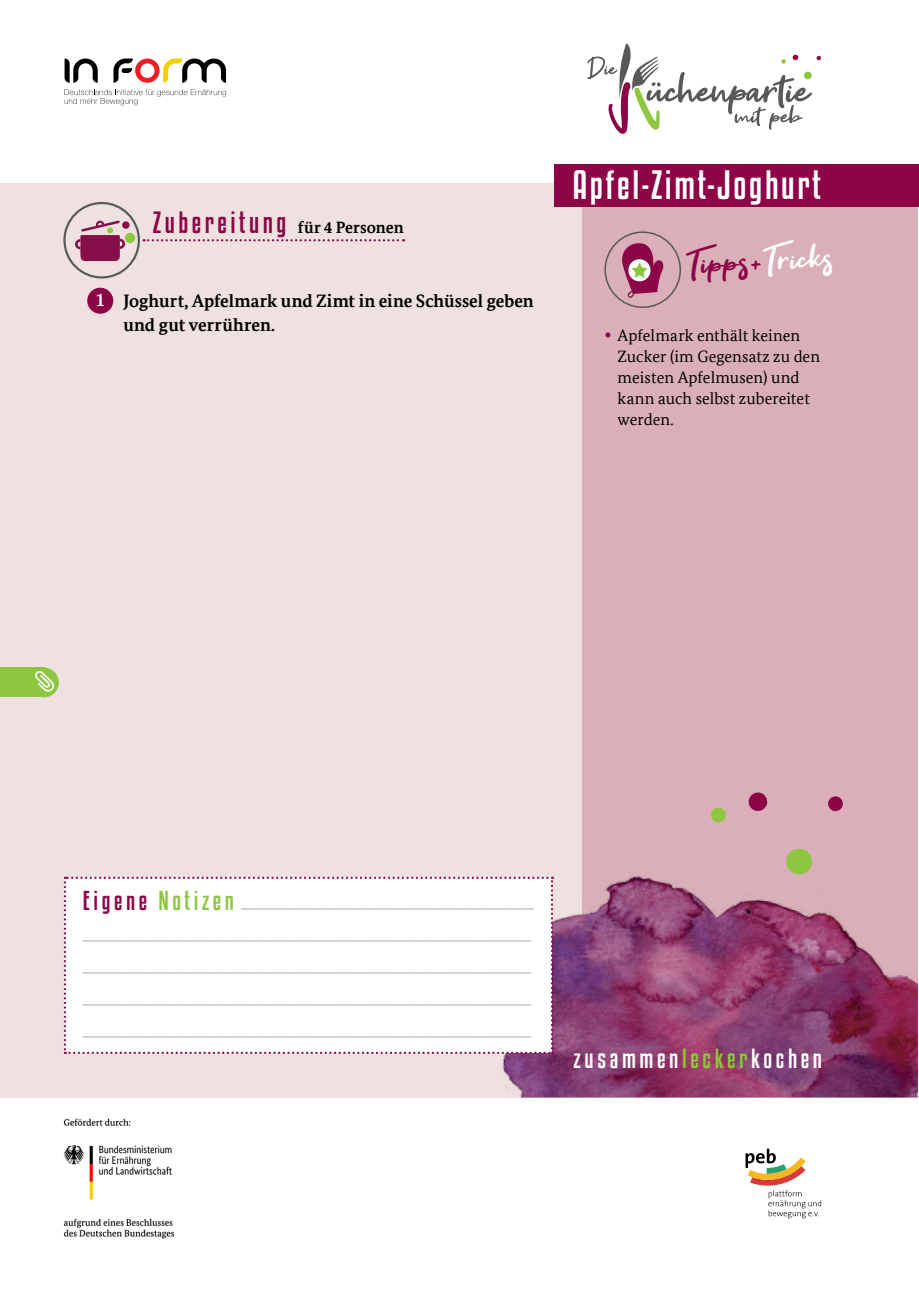
<style>
.page{position:relative;width:919px;height:1289px;background:#fff}
.page>*{position:absolute;margin:0;border:0;box-sizing:border-box;transform-origin:0 0}
.t1{font:46.5px "Get Show";color:#8c0647}
.t2{font:36px "Kenyan Coffee Rg";letter-spacing:.075em;color:#fff}
.t3{font:24.3px "Kenyan Coffee Rg";letter-spacing:.15em;color:#fff}
.t4{font:24px "Kenyan Coffee Rg";letter-spacing:.15em;color:#8dc63f}
.t5{font:19.5px "Minion Pro";color:#a7a9ac}
.t6{font:700 18px/24px "Bundes Serif Office";color:#000}
.t7{font:700 18px "Bundes Serif Office";color:#fff}
.t8{font:16.5px/21px "Bundes Serif Office";color:#000}
.t9{font:700 16.5px "Bundes Serif Office";color:#000}
.s1{font-family:"Kenyan Coffee Rg";font-weight:400;font-size:27px;color:#8c0647}
.s2{color:#fff}
.s3{font-style:italic;font-size:24px;color:#8c0647}
.s4{color:#8c0647}
.s5{color:#8dc63f}
</style>
<div class="page">
<div style="left:0;top:183px;width:906px;height:914px;background:#efe1e0"></div>
<div style="left:582px;top:183px;width:335px;height:910px;background:#daafb9"></div>
<img style="left:489px;top:876px;width:428px;height:221px">
<div style="left:64px;top:876px;width:489px;height:177px;background:#fff"></div>
<svg style="left:748px;top:792px;width:20px;height:19px"></svg>
<svg style="left:786px;top:848px;width:26px;height:27px"></svg>
<svg style="left:711px;top:807px;width:15px;height:16px"></svg>
<svg style="left:828px;top:796px;width:14px;height:16px"></svg>
<svg style="left:635px;top:875px;width:119px;height:23px"></svg>
<div style="left:604px;top:231px;width:77px;height:77px;border:2px solid #58595b;border-radius:50%"></div>
<svg style="left:622px;top:243px;width:44px;height:55px"></svg>
<div style="left:554px;top:164px;width:364px;height:43px;background:#8c0647"></div>
<svg style="left:113px;top:59px;width:113px;height:24px"></svg>
<svg style="left:65px;top:59px;width:33px;height:24px"></svg>
<svg style="left:64px;top:89px;width:162px;height:16px"></svg>
<svg style="left:587px;top:44px;width:234px;height:90px"></svg>
<div style="left:63px;top:202px;width:77px;height:76px;border:2px solid #58595b;border-radius:50%"></div>
<svg style="left:75px;top:220px;width:61px;height:41px"></svg>
<svg style="left:745px;top:1148px;width:76px;height:70px"></svg>
<div style="left:87px;top:288px;width:26px;height:26px;background:#8c0647;border-radius:50%"></div>
<svg style="left:144px;top:239px;width:260px;height:2px"></svg>
<img style="left:63px;top:1118px;width:112px;height:121px">
<div style="left:0;top:667px;width:44px;height:30px;background:#8dc63f"></div>
<div style="left:29px;top:667px;width:30px;height:30px;background:#8dc63f;border-radius:50%"></div>
<svg style="left:35px;top:670px;width:19px;height:22px"></svg>
<p class="t9" style="left:153px;top:217px;width:252px"><span class="s1">Zubereitung</span> für 4 Personen</p>
<p class="t7" style="left:96px;top:289px;width:10px">1</p>
<p class="t6" style="left:123px;top:288px;width:412px">Joghurt, Apfelmark und Zimt in eine Schüssel geben und gut verrühren.</p>
<p class="t2" style="left:572px;top:160px;width:250px">Apfel-Zimt-Joghurt</p>
<p class="t1" style="left:685px;top:238px;width:148px;rotate:-3deg">Tipps+<span class="s2">Tricks</span></p>
<p class="t8" style="left:617px;top:325px;width:204px;text-indent:-13px"><span class="s3">•</span> Apfelmark enthält keinen<br>Zucker (im Gegensatz zu den meisten Apfelmusen) und kann auch selbst zubereitet werden.</p>
<p class="t4" style="left:83px;top:884px;width:152px"><span class="s4">Eigene</span> Notizen</p>
<p class="t5" style="left:241px;top:888px;width:294px">______________________________</p>
<p class="t5" style="left:83px;top:919px;width:450px">______________________________________________</p>
<p class="t5" style="left:83px;top:951px;width:450px">______________________________________________</p>
<p class="t5" style="left:83px;top:983px;width:450px">______________________________________________</p>
<p class="t5" style="left:83px;top:1015px;width:450px">______________________________________________</p>
<p class="t3" style="left:573px;top:1042px;width:250px">zusammen<span class="s5">lecker</span>kochen</p>
</div>
